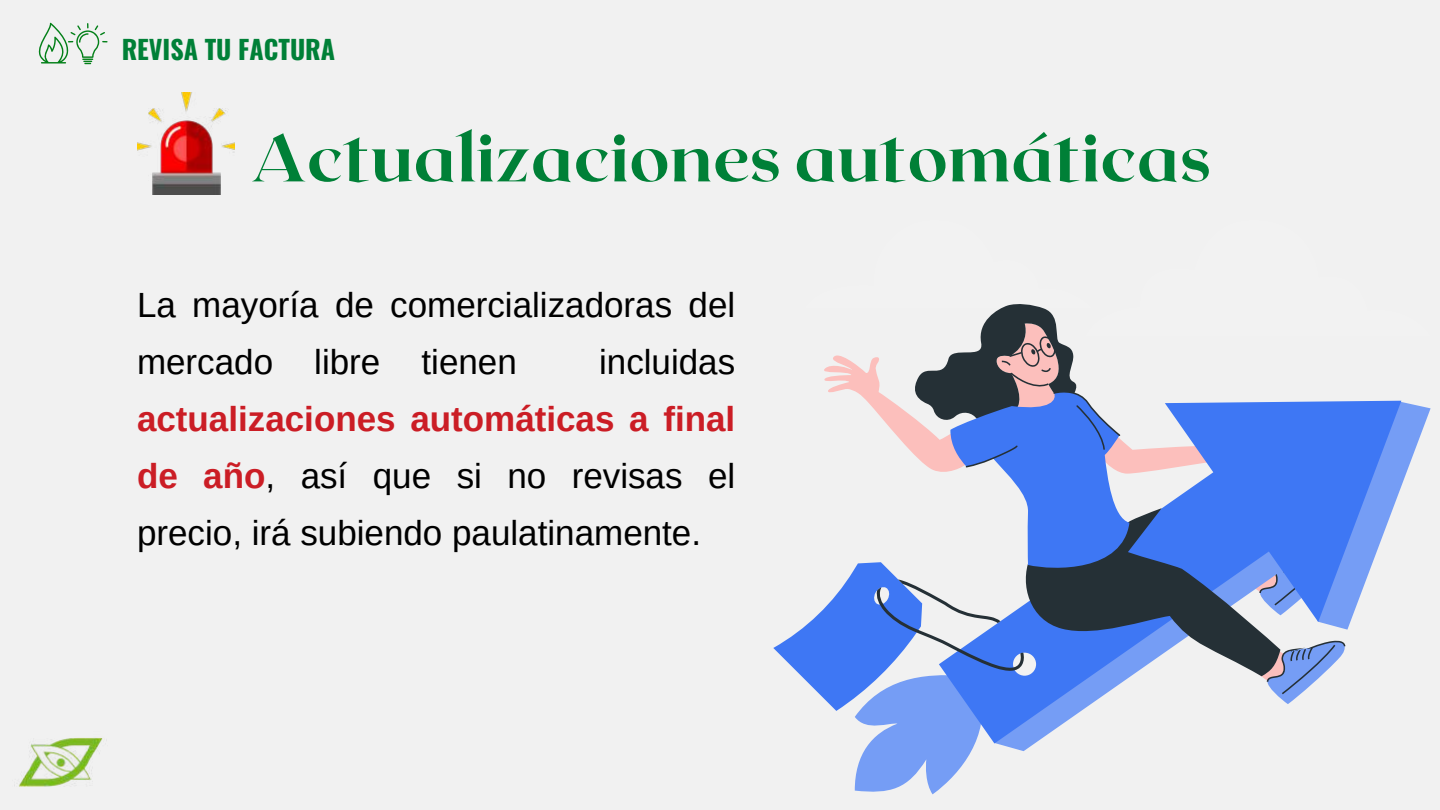
<style>
.page{position:relative;width:1440px;height:810px;background:#f1f1f1}
.page>*{position:absolute;margin:0;border:0;box-sizing:border-box;transform-origin:0 0}
.t1{font:800 66px "Roxborough CF";color:#008037}
.t2{font:35px/57px "Arimo";color:#000}
.t3{font:700 26px "Oswald";color:#008037}
.s1{font-weight:700;color:#cb1d25}
</style>
<div class="page">
<img style="left:14px;top:738px;width:89px;height:49px">
<svg style="left:38px;top:23px;width:70px;height:41px"></svg>
<img style="left:137px;top:93px;width:98px;height:102px">
<svg style="left:773px;top:304px;width:658px;height:490px"></svg>
<p class="t3" style="left:122px;top:29px;width:215px">REVISA TU FACTURA</p>
<h1 class="t1" style="left:251px;top:115px;width:962px">Actualizaciones automáticas</h1>
<p class="t2" style="left:137px;top:277px;width:600px">La mayoría de comercializadoras del mercado libre tienen</p>
<p class="t2" style="left:599px;top:334px;width:138px">incluidas</p>
<p class="t2" style="left:137px;top:391px;width:600px;text-align:justify"><span class="s1">actualizaciones automáticas a final de año</span>, así que si no revisas el precio, irá subiendo paulatinamente.</p>
</div>
